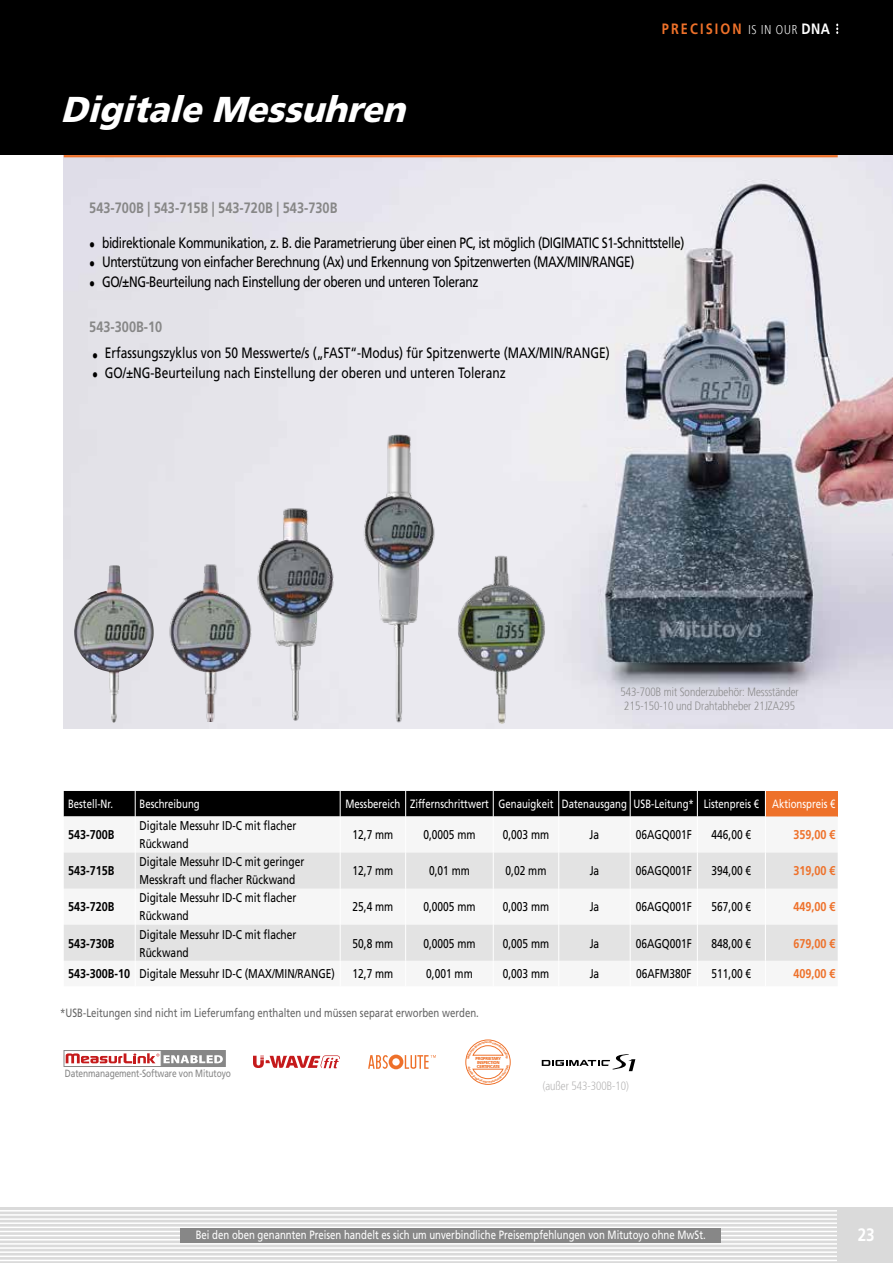
<style>
.page{position:relative;width:893px;height:1263px;background:#fff}
.page>*{position:absolute;margin:0;border:0;box-sizing:border-box;transform-origin:0 0}
.t1{font:italic 900 36px "Mitutoyo Frutiger";color:#fff}
.t2{font:700 18px "Mitutoyo Frutiger";color:#fff}
.t3{font:15px "Mitutoyo Frutiger";letter-spacing:-.025em;color:#000}
.t4{font:15px "Mitutoyo Frutiger";color:#000}
.t5{font:700 15px "Mitutoyo Frutiger";color:#878787}
.t6{font:700 15px "Mitutoyo Frutiger";letter-spacing:.14em;color:#ee712a}
.t7{font:12.75px/18px "Mitutoyo Frutiger";color:#000}
.t8{font:700 12.75px "Mitutoyo Frutiger";color:#ee712a}
.t9{font:700 12.75px "Mitutoyo Frutiger";color:#000}
.t10{font:12px "Mitutoyo Frutiger";color:#fff}
.t11{font:12px "Mitutoyo Frutiger";color:#666}
.t12{font:300 12px/14.4px "Mitutoyo Frutiger";color:#878787;text-align:center}
.t13{font:300 12px "Mitutoyo Frutiger";color:#b3b2b2}
.t14{font:10.5px "Mitutoyo Frutiger";letter-spacing:-.01em;color:#878787}
.t15{font:900 4.35px/4.1px "Mitutoyo Frutiger";letter-spacing:-.065em;color:#ee712a;text-align:center}
.t16{font:900 3px "Mitutoyo Frutiger";color:#ee712a}
.s1{font-weight:300;font-size:12.75px;color:#fff}
.s2{color:#fff}
.s3{font-weight:700}
</style>
<div class="page">
<div style="left:0;top:1208px;width:838px;height:55px;background:#dadada"></div>
<hr style="left:0;top:1210px;width:838px;height:1px;background:#fff">
<hr style="left:0;top:1214px;width:838px;height:2px;background:#fff">
<hr style="left:0;top:1218px;width:838px;height:2px;background:#fff">
<hr style="left:0;top:1222px;width:838px;height:2px;background:#fff">
<hr style="left:0;top:1226px;width:838px;height:2px;background:#fff">
<hr style="left:0;top:1231px;width:838px;height:1px;background:#fff">
<hr style="left:0;top:1235px;width:838px;height:1px;background:#fff">
<hr style="left:0;top:1239px;width:838px;height:1px;background:#fff">
<hr style="left:0;top:1243px;width:838px;height:1px;background:#fff">
<hr style="left:0;top:1247px;width:838px;height:2px;background:#fff">
<hr style="left:0;top:1251px;width:838px;height:2px;background:#fff">
<hr style="left:0;top:1255px;width:838px;height:2px;background:#fff">
<hr style="left:0;top:1260px;width:838px;height:1px;background:#fff">
<div style="left:838px;top:1208px;width:55px;height:55px;background:#dadada"></div>
<div style="left:181px;top:1229px;width:540px;height:14px;background:#878787"></div>
<div style="left:0;top:0;width:893px;height:155px;background:#000"></div>
<img style="left:64px;top:155px;width:829px;height:574px">
<div style="left:765px;top:791px;width:73px;height:25px;background:#ee712a"></div>
<svg style="left:64px;top:816px;width:774px;height:1px"></svg>
<svg style="left:64px;top:852px;width:774px;height:109px;fill:#e3e3e3"></svg>
<hr style="left:135px;top:816px;width:1px;height:36px;background:#fff">
<hr style="left:340px;top:816px;width:1px;height:36px;background:#fff">
<hr style="left:135px;top:852px;width:1px;height:37px;background:#fff">
<hr style="left:340px;top:852px;width:1px;height:37px;background:#fff">
<hr style="left:135px;top:889px;width:1px;height:36px;background:#fff">
<hr style="left:340px;top:889px;width:1px;height:36px;background:#fff">
<hr style="left:135px;top:925px;width:1px;height:36px;background:#fff">
<hr style="left:340px;top:925px;width:1px;height:36px;background:#fff">
<hr style="left:405px;top:816px;width:1px;height:36px;background:#fff">
<hr style="left:405px;top:852px;width:1px;height:37px;background:#fff">
<hr style="left:405px;top:889px;width:1px;height:36px;background:#fff">
<hr style="left:405px;top:925px;width:1px;height:36px;background:#fff">
<hr style="left:493px;top:816px;width:1px;height:36px;background:#fff">
<hr style="left:558px;top:816px;width:1px;height:36px;background:#fff">
<hr style="left:630px;top:816px;width:1px;height:36px;background:#fff">
<hr style="left:697px;top:816px;width:1px;height:36px;background:#fff">
<hr style="left:765px;top:816px;width:1px;height:36px;background:#fff">
<hr style="left:493px;top:852px;width:1px;height:37px;background:#fff">
<hr style="left:558px;top:852px;width:1px;height:37px;background:#fff">
<hr style="left:630px;top:852px;width:1px;height:37px;background:#fff">
<hr style="left:697px;top:852px;width:1px;height:37px;background:#fff">
<hr style="left:765px;top:852px;width:1px;height:37px;background:#fff">
<hr style="left:493px;top:889px;width:1px;height:36px;background:#fff">
<hr style="left:558px;top:889px;width:1px;height:36px;background:#fff">
<hr style="left:630px;top:889px;width:1px;height:36px;background:#fff">
<hr style="left:697px;top:889px;width:1px;height:36px;background:#fff">
<hr style="left:765px;top:889px;width:1px;height:36px;background:#fff">
<hr style="left:493px;top:925px;width:1px;height:36px;background:#fff">
<hr style="left:558px;top:925px;width:1px;height:36px;background:#fff">
<hr style="left:630px;top:925px;width:1px;height:36px;background:#fff">
<hr style="left:697px;top:925px;width:1px;height:36px;background:#fff">
<hr style="left:765px;top:925px;width:1px;height:36px;background:#fff">
<div style="left:64px;top:791px;width:702px;height:25px;background:#000"></div>
<hr style="left:64px;top:155px;width:774px;height:2px;background:#ee712a">
<svg style="left:542px;top:1054px;width:93px;height:17px"></svg>
<svg style="left:368px;top:1054px;width:68px;height:15px"></svg>
<svg style="left:253px;top:1055px;width:87px;height:13px"></svg>
<svg style="left:64px;top:1050px;width:97px;height:17px"></svg>
<div style="left:161px;top:1050px;width:64px;height:17px;background:linear-gradient(to right,#878787,#878787);border:1px solid #878787"></div>
<svg style="left:66px;top:1053px;width:157px;height:10px"></svg>
<img style="left:456px;top:553px;width:91px;height:170px">
<img style="left:252px;top:502px;width:92px;height:223px">
<img style="left:357px;top:431px;width:86px;height:298px">
<img style="left:74px;top:565px;width:80px;height:157px">
<img style="left:164px;top:557px;width:97px;height:165px">
<svg style="left:836px;top:24px;width:2px;height:10px"></svg>
<svg style="left:465px;top:1039px;width:46px;height:46px"></svg>
<h1 class="t1" style="left:60px;top:88px;width:357px">DigitaleMessuhren</h1>
<p class="t5" style="left:89px;top:199px;width:250px">543-700B | 543-715B | 543-720B | 543-730B</p>
<p class="t6" style="left:662px;top:20px;width:170px">PRECISION <span class="s1">IS IN OUR</span> <span class="s2">DNA</span></p>
<p class="t3" style="left:89px;top:233px;width:597px">• bidirektionale Kommunikation, z. B. die Parametrierung über einen PC, ist möglich (DIGIMATIC S1-Schnittstelle)</p>
<p class="t3" style="left:89px;top:253px;width:547px">• Unterstützung von einfacher Berechnung (Ax) und Erkennung von Spitzenwerten (MAX/MIN/RANGE)</p>
<p class="t3" style="left:89px;top:272px;width:391px">• GO/±NG-Beurteilung nach Einstellung der oberen und unteren Toleranz</p>
<p class="t5" style="left:89px;top:318px;width:75px">543-300B-10</p>
<p class="t4" style="left:92px;top:344px;width:519px">• Erfassungszyklus von 50 Messwerte/s („FAST“-Modus) für Spitzenwerte (MAX/MIN/RANGE)</p>
<p class="t4" style="left:92px;top:364px;width:415px">• GO/±NG-Beurteilung nach Einstellung der oberen und unteren Toleranz</p>
<p class="t12" style="left:621px;top:684px;width:180px">543-700B mit Sonderzubehör: Messständer<br>215-150-10 und Drahtabheber 21JZA295</p>
<p class="t10" style="left:68px;top:797px;width:46px">Bestell-Nr.</p>
<p class="t10" style="left:139px;top:797px;width:62px">Beschreibung</p>
<p class="t10" style="left:345px;top:797px;width:492px">Messbereich Ziffernschrittwert Genauigkeit Datenausgang USB-Leitung* Listenpreis € Aktionspreis €</p>
<p class="t9" style="left:68px;top:827px;width:48px">543-700B</p>
<p class="t7" style="left:139px;top:817px;width:158px">Digitale Messuhr ID-C mit flacher<br>Rückwand</p>
<p class="t7" style="left:352px;top:826px;width:42px">12,7 mm</p>
<p class="t7" style="left:423px;top:826px;width:54px">0,0005 mm</p>
<p class="t7" style="left:503px;top:826px;width:48px">0,003 mm</p>
<p class="t7" style="left:590px;top:826px;width:11px">Ja</p>
<p class="t7" style="left:636px;top:826px;width:58px">06AGQ001F</p>
<p class="t7" style="left:711px;top:826px;width:41px">446,00 €</p>
<p class="t8" style="left:793px;top:827px;width:44px">359,00 €</p>
<p class="t9" style="left:68px;top:863px;width:48px">543-715B</p>
<p class="t7" style="left:139px;top:853px;width:166px">Digitale Messuhr ID-C mit geringer<br>Messkraft und flacher Rückwand</p>
<p class="t7" style="left:352px;top:862px;width:42px">12,7 mm</p>
<p class="t7" style="left:429px;top:862px;width:42px">0,01 mm</p>
<p class="t7" style="left:506px;top:862px;width:42px">0,02 mm</p>
<p class="t7" style="left:590px;top:862px;width:11px">Ja</p>
<p class="t7" style="left:636px;top:862px;width:58px">06AGQ001F</p>
<p class="t7" style="left:711px;top:862px;width:41px">394,00 €</p>
<p class="t8" style="left:793px;top:863px;width:44px">319,00 €</p>
<p class="t9" style="left:68px;top:899px;width:48px">543-720B</p>
<p class="t7" style="left:139px;top:889px;width:158px">Digitale Messuhr ID-C mit flacher<br>Rückwand</p>
<p class="t7" style="left:353px;top:898px;width:42px">25,4 mm</p>
<p class="t7" style="left:423px;top:898px;width:54px">0,0005 mm</p>
<p class="t7" style="left:503px;top:898px;width:48px">0,003 mm</p>
<p class="t7" style="left:590px;top:898px;width:11px">Ja</p>
<p class="t7" style="left:636px;top:898px;width:58px">06AGQ001F</p>
<p class="t7" style="left:711px;top:898px;width:41px">567,00 €</p>
<p class="t8" style="left:793px;top:899px;width:44px">449,00 €</p>
<p class="t9" style="left:68px;top:935px;width:48px">543-730B</p>
<p class="t7" style="left:139px;top:925px;width:158px">Digitale Messuhr ID-C mit flacher<br>Rückwand</p>
<p class="t7" style="left:353px;top:934px;width:42px">50,8 mm</p>
<p class="t7" style="left:423px;top:934px;width:54px">0,0005 mm</p>
<p class="t7" style="left:503px;top:934px;width:48px">0,005 mm</p>
<p class="t7" style="left:590px;top:934px;width:11px">Ja</p>
<p class="t7" style="left:636px;top:934px;width:58px">06AGQ001F</p>
<p class="t7" style="left:711px;top:934px;width:41px">848,00 €</p>
<p class="t8" style="left:793px;top:935px;width:44px">679,00 €</p>
<p class="t7" style="left:68px;top:965px;width:268px"><span class="s3">543-300B-10</span> Digitale Messuhr ID‑C (MAX/MIN/RANGE)</p>
<p class="t7" style="left:353px;top:965px;width:42px">12,7 mm</p>
<p class="t7" style="left:426px;top:965px;width:48px">0,001 mm</p>
<p class="t7" style="left:503px;top:965px;width:48px">0,003 mm</p>
<p class="t7" style="left:590px;top:965px;width:11px">Ja</p>
<p class="t7" style="left:636px;top:965px;width:57px">06AFM380F</p>
<p class="t7" style="left:711px;top:965px;width:41px">511,00 €</p>
<p class="t8" style="left:793px;top:966px;width:44px">409,00 €</p>
<p class="t11" style="left:60px;top:1005px;width:420px">*USB-Leitungen sind nicht im Lieferumfang enthalten und müssen separat erworben werden.</p>
<p class="t14" style="left:65px;top:1067px;width:168px">Datenmanagement-Software von Mitutoyo</p>
<p class="t16" style="left:487px;top:1040px;width:3px">s</p>
<p class="t16" style="left:489px;top:1084px;width:3px;rotate:180deg">s</p>
<p class="t15" style="left:476px;top:1056px;width:27px">PROPRIETARY<br>INSPECTION<br>CERTIFICATE</p>
<p class="t13" style="left:543px;top:1079px;width:87px">(außer 543-300B-10)</p>
<p class="t10" style="left:196px;top:1227px;width:511px">Bei den oben genannten Preisen handelt es sich um unverbindliche Preisempfehlungen von Mitutoyo ohne MwSt.</p>
<h2 class="t2" style="left:858px;top:1224px;width:19px">23</h2>
</div>
